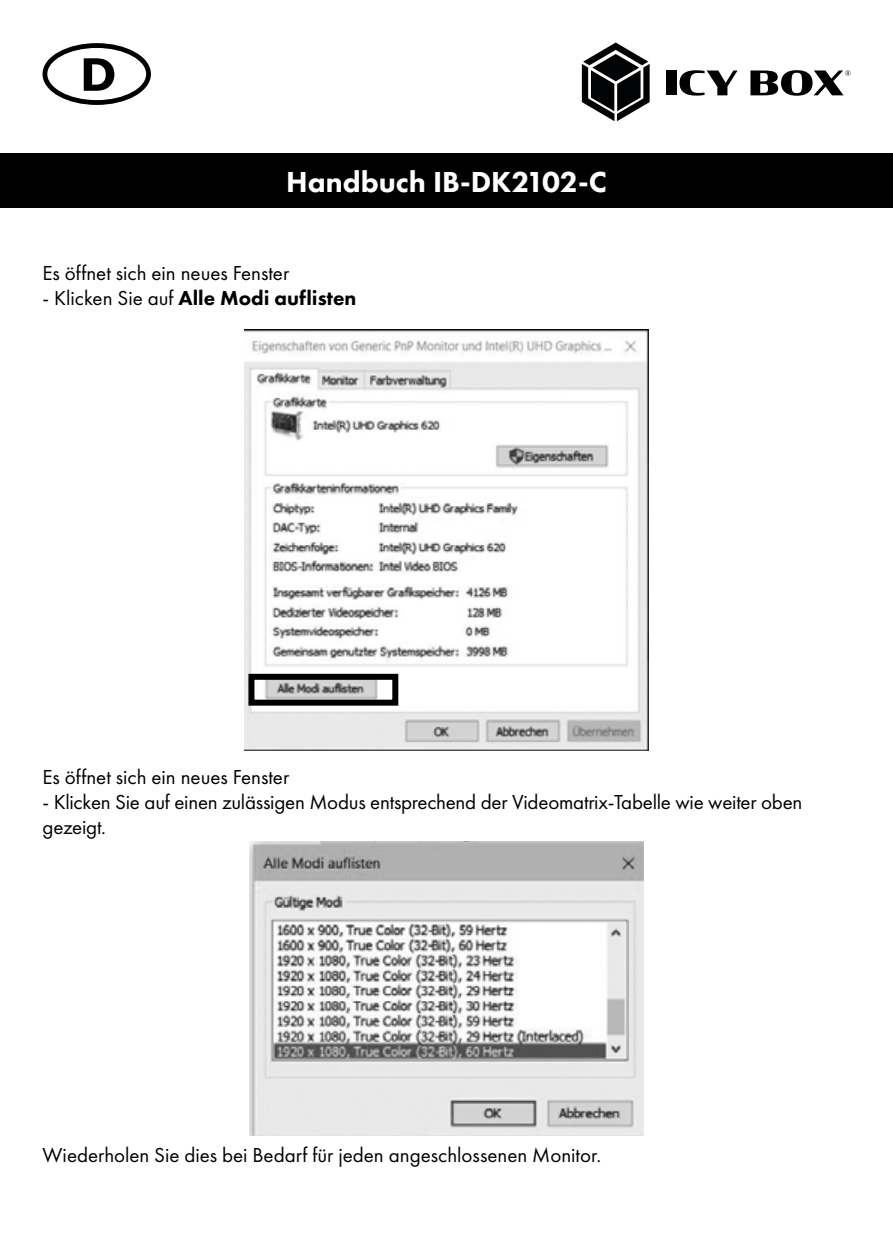
<style>
.page{position:relative;width:893px;height:1259px;background:#fff}
.page>*{position:absolute;margin:0;border:0;box-sizing:border-box;transform-origin:0 0}
.t1{font:800 30px "Futura PT";color:#fff}
.t2{font:21px/25.2px "Futura PT";color:#000}
.t3{font:800 21px "Futura PT";color:#000}
.s1{font-weight:400}
</style>
<div class="page">
<img style="left:244px;top:330px;width:405px;height:420px">
<img style="left:250px;top:841px;width:393px;height:295px">
<div style="left:43px;top:43px;width:108px;height:62px;border:5px solid #000;border-radius:50%"></div>
<svg style="left:84px;top:58px;width:30px;height:33px"></svg>
<div style="left:0;top:153px;width:893px;height:55px;background:#000"></div>
<div style="left:666px;top:70px;width:10px;height:25px;background:#000"></div>
<svg style="left:679px;top:70px;width:59px;height:26px"></svg>
<svg style="left:750px;top:70px;width:100px;height:26px"></svg>
<svg style="left:582px;top:43px;width:68px;height:78px"></svg>
<div style="left:248px;top:674px;width:150px;height:31px;border:6px solid #000"></div>
<h1 class="t1" style="left:286px;top:164px;width:322px">Handbuch IB-DK2102-C</h1>
<p class="t2" style="left:43px;top:260px;width:248px">Es öffnet sich ein neues Fenster</p>
<p class="t3" style="left:43px;top:285px;width:315px"><span class="s1">- Klicken Sie auf</span> Alle Modi auflisten</p>
<p class="t2" style="left:43px;top:764px;width:248px">Es öffnet sich ein neues Fenster</p>
<p class="t2" style="left:43px;top:789px;width:761px">- Klicken Sie auf einen zulässigen Modus entsprechend der Videomatrix-Tabelle wie weiter oben gezeigt.</p>
<p class="t2" style="left:43px;top:1142px;width:560px">Wiederholen Sie dies bei Bedarf für jeden angeschlossenen Monitor.</p>
</div>
